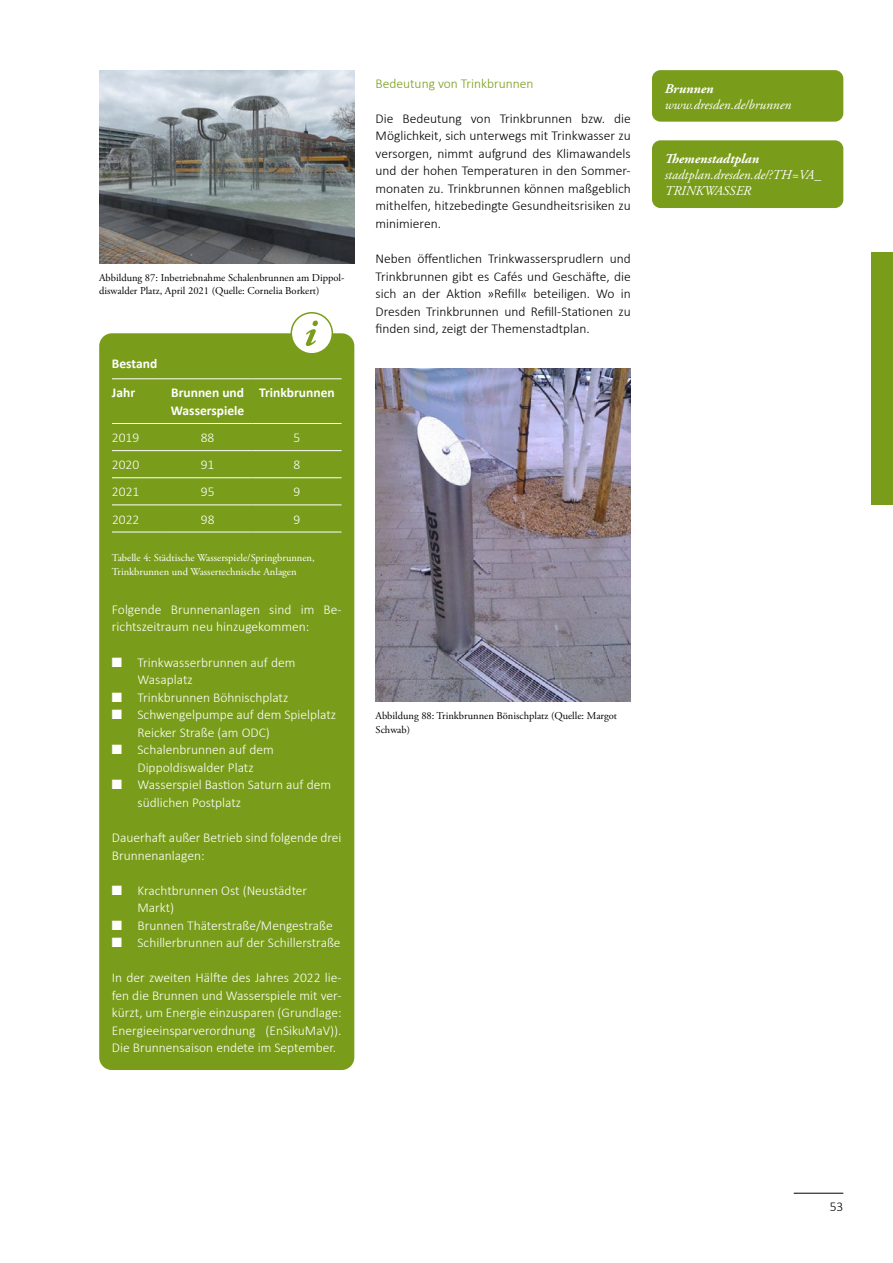
<style>
.page{position:relative;width:893px;height:1263px;background:#fff}
.page>*{position:absolute;margin:0;border:0;box-sizing:border-box;transform-origin:0 0}
.Fließtext{font:300 13.5px/17.5px "Calibri";color:#000;text-align:justify}
.Fließtext-2{font:300 13.5px/17.5px "Calibri";color:#fff}
.Aufzählung_WEISS{font:300 13.5px/17.5px "Calibri";color:#fff}
.Marginalie{font:italic 13.5px/16.2px "Adobe Garamond Pro";color:#fff}
.Fließtext-3{font:700 13.5px/17.5px "Calibri";color:#fff}
.Überschrift_3__Ordnung{font:300 13.5px "Calibri";color:#799d1a}
.Marginalie-2{font:italic 700 13.5px "Adobe Garamond Pro";color:#fff}
.Bildunterschriften{font:10.5px/13.5px "Adobe Garamond Pro";color:#000}
.Bildunterschriften-2{font:10.5px/13.5px "Adobe Garamond Pro";color:#fff}
</style>
<div class="page">
<img style="left:99px;top:70px;width:255px;height:193px">
<div style="left:99px;top:333px;width:255px;height:737px;background:#799d1a;border-radius:13px"></div>
<hr style="left:112px;top:379px;width:51px;height:1px;background:#fff">
<hr style="left:163px;top:379px;width:89px;height:1px;background:#fff">
<hr style="left:252px;top:379px;width:90px;height:1px;background:#fff">
<hr style="left:112px;top:423px;width:51px;height:1px;background:#fff">
<hr style="left:163px;top:423px;width:89px;height:1px;background:#fff">
<hr style="left:252px;top:423px;width:90px;height:1px;background:#fff">
<hr style="left:112px;top:450px;width:51px;height:1px;background:#fff">
<hr style="left:163px;top:450px;width:89px;height:1px;background:#fff">
<hr style="left:252px;top:450px;width:90px;height:1px;background:#fff">
<hr style="left:112px;top:477px;width:51px;height:1px;background:#fff">
<hr style="left:163px;top:477px;width:89px;height:1px;background:#fff">
<hr style="left:252px;top:477px;width:90px;height:1px;background:#fff">
<hr style="left:112px;top:505px;width:51px;height:1px;background:#fff">
<hr style="left:163px;top:505px;width:89px;height:1px;background:#fff">
<hr style="left:252px;top:505px;width:90px;height:1px;background:#fff">
<hr style="left:112px;top:532px;width:51px;height:1px;background:#fff">
<hr style="left:163px;top:532px;width:89px;height:1px;background:#fff">
<hr style="left:252px;top:532px;width:90px;height:1px;background:#fff">
<div style="left:652px;top:70px;width:191px;height:52px;background:#799d1a;border-radius:9px"></div>
<div style="left:652px;top:140px;width:191px;height:68px;background:#799d1a;border-radius:9px"></div>
<img style="left:376px;top:368px;width:255px;height:334px">
<div style="left:291px;top:313px;width:41px;height:41px;background:#fff;border-radius:50%"></div>
<div style="left:291px;top:312px;width:42px;height:43px;border:2px solid #799d1a;border-radius:50%"></div>
<svg style="left:306px;top:321px;width:12px;height:25px"></svg>
<div style="left:872px;top:253px;width:21px;height:252px;background:#799d1a"></div>
<hr style="left:794px;top:1193px;width:49px;height:1px;background:#000">
<p class="Bildunterschriften" style="left:99px;top:271px;width:247px">Abbildung 87: Inbetriebnahme Schalenbrunnen am Dippol&shy;diswalder Platz, April 2021 (Quelle: Cornelia Borkert)</p>
<p class="Fließtext-3" style="left:112px;top:355px;width:47px">Bestand</p>
<p class="Fließtext-3" style="left:112px;top:384px;width:25px">Jahr</p>
<p class="Fließtext-3" style="left:171px;top:384px;width:75px">Brunnen und<br>Wasserspiele</p>
<p class="Fließtext-3" style="left:259px;top:384px;width:77px">Trinkbrunnen</p>
<p class="Fließtext-2" style="left:112px;top:429px;width:29px">2019</p>
<p class="Fließtext-2" style="left:201px;top:429px;width:15px">88</p>
<p class="Fließtext-2" style="left:293px;top:429px;width:8px">5</p>
<p class="Fließtext-2" style="left:112px;top:456px;width:29px">2020</p>
<p class="Fließtext-2" style="left:201px;top:456px;width:15px">91</p>
<p class="Fließtext-2" style="left:294px;top:456px;width:8px">8</p>
<p class="Fließtext-2" style="left:112px;top:483px;width:29px">2021</p>
<p class="Fließtext-2" style="left:201px;top:483px;width:15px">95</p>
<p class="Fließtext-2" style="left:294px;top:483px;width:8px">9</p>
<p class="Fließtext-2" style="left:112px;top:510px;width:29px">2022</p>
<p class="Fließtext-2" style="left:201px;top:510px;width:15px">98</p>
<p class="Fließtext-2" style="left:294px;top:510px;width:8px">9</p>
<p class="Bildunterschriften-2" style="left:112px;top:552px;width:204px">Tabelle 4: Städtische Wasserspiele/Springbrunnen,<br>Trinkbrunnen und Wassertechnische Anlagen</p>
<p class="Fließtext-2" style="left:112px;top:600px;width:231px">Folgende Brunnenanlagen sind im Be&shy;richtszeitraum neu hinzugekommen:</p>
<p class="Aufzählung_WEISS" style="left:137px;top:653px;width:159px;text-indent:-26px">■ Trinkwasserbrunnen auf dem<br>Wasaplatz</p>
<p class="Aufzählung_WEISS" style="left:112px;top:688px;width:178px">■ Trinkbrunnen Böhnischplatz</p>
<p class="Aufzählung_WEISS" style="left:137px;top:706px;width:200px;text-indent:-26px">■ Schwengelpumpe auf dem Spielplatz<br>Reicker Straße (am ODC)</p>
<p class="Aufzählung_WEISS" style="left:112px;top:741px;width:163px;text-align:center">■ Schalenbrunnen auf dem<br>Dippoldiswalder Platz</p>
<p class="Aufzählung_WEISS" style="left:137px;top:776px;width:195px;text-indent:-26px">■ Wasserspiel Bastion Saturn auf dem südlichen Postplatz</p>
<p class="Fließtext-2" style="left:112px;top:828px;width:231px">Dauerhaft außer Betrieb sind folgende drei<br>Brunnenanlagen:</p>
<p class="Aufzählung_WEISS" style="left:137px;top:881px;width:171px;text-indent:-26px">■ Krachtbrunnen Ost (Neustädter<br>Markt)</p>
<p class="Aufzählung_WEISS" style="left:112px;top:916px;width:222px">■ Brunnen Thäterstraße/Mengestraße</p>
<p class="Aufzählung_WEISS" style="left:112px;top:934px;width:230px">■ Schillerbrunnen auf der Schillerstraße</p>
<p class="Fließtext-2" style="left:112px;top:969px;width:231px;text-align:justify">In der zweiten Hälfte des Jahres 2022 lie&shy;fen die Brunnen und Wasserspiele mit ver&shy;kürzt, um Energie einzusparen (Grundlage:<br>Energieeinsparverordnung (EnSikuMaV)).<br>Die Brunnensaison endete im September.</p>
<h3 class="Überschrift_3__Ordnung" style="left:376px;top:75px;width:159px">Bedeutung von Trinkbrunnen</h3>
<p class="Fließtext" style="left:376px;top:109px;width:257px">Die Bedeutung von Trinkbrunnen bzw. die Möglichkeit, sich unterwegs mit Trinkwasser zu versorgen, nimmt aufgrund des Klimawandels und der hohen Temperaturen in den Sommer&shy;monaten zu. Trinkbrunnen können maßgeblich mithelfen, hitzebedingte Gesundheitsrisiken zu minimieren.</p>
<p class="Fließtext" style="left:376px;top:250px;width:257px">Neben öffentlichen Trinkwassersprudlern und Trinkbrunnen gibt es Cafés und Geschäfte, die sich an der Aktion »Refill« beteiligen. Wo in Dresden Trinkbrunnen und Refill-Stationen zu finden sind, zeigt der Themenstadtplan.</p>
<p class="Bildunterschriften" style="left:376px;top:709px;width:243px">Abbildung 88: Trinkbrunnen Bönischplatz (Quelle: Margot<br>Schwab)</p>
<p class="Marginalie-2" style="left:665px;top:81px;width:50px">Brunnen</p>
<p class="Marginalie" style="left:665px;top:97px;width:128px">www.dresden.de/brunnen</p>
<p class="Marginalie-2" style="left:665px;top:151px;width:96px">Themenstadtplan</p>
<p class="Marginalie" style="left:665px;top:167px;width:158px">stadtplan.dresden.de/?TH=VA_<br>TRINKWASSER</p>
<p class="Fließtext" style="left:830px;top:1197px;width:15px">53</p>
</div>
